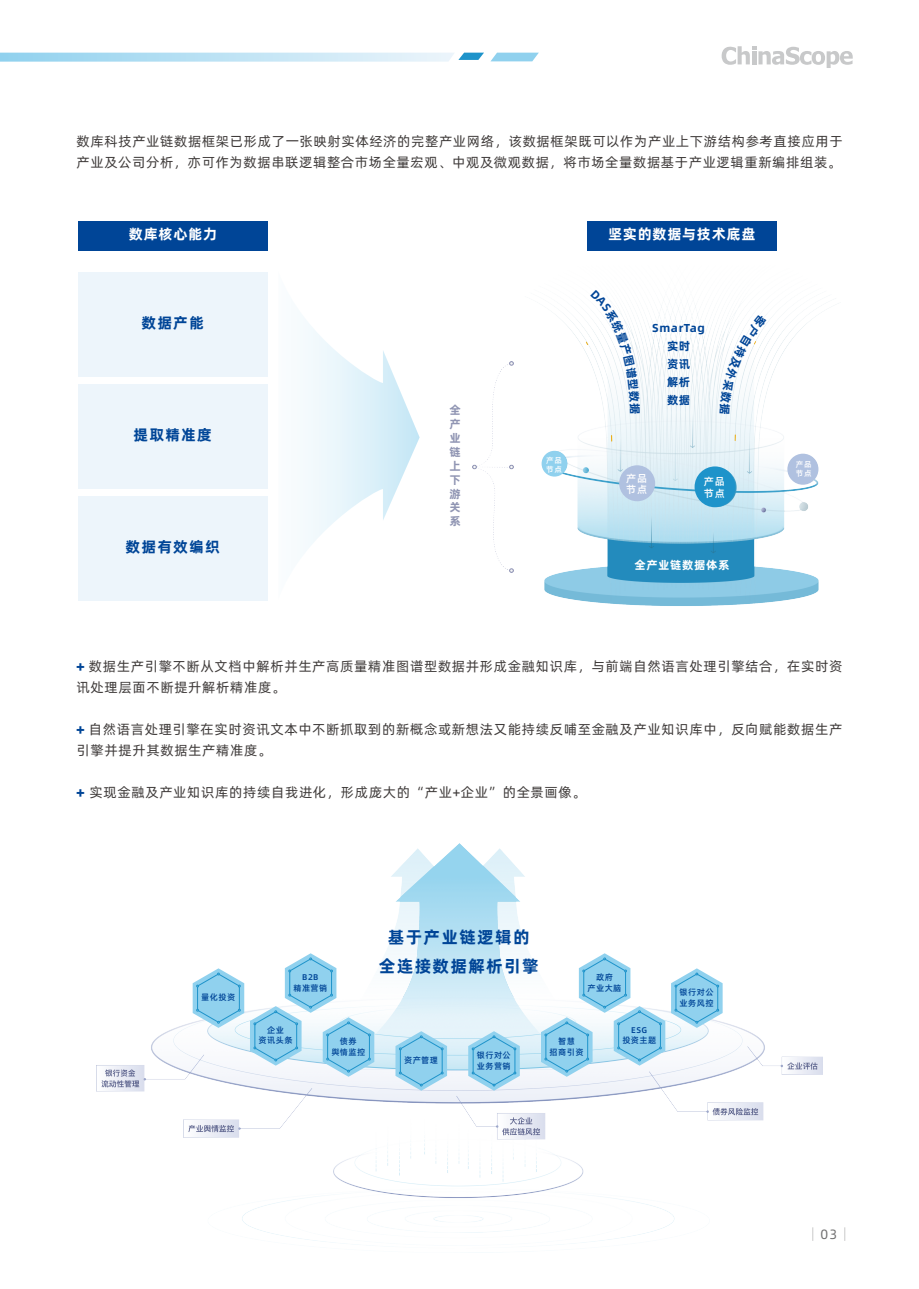
<style>
.page{position:relative;width:919px;height:1289px;background:#fff}
.page>*{position:absolute;margin:0;border:0;box-sizing:border-box;transform-origin:0 0}
.t1{font:700 16.95px/29.1px "Alibaba Pu Hui Ti";letter-spacing:.075em;color:#004597;text-align:center}
.t2{font:700 15px "Alibaba Pu Hui Ti";letter-spacing:.075em;color:#004597}
.t3{font:700 14.4px "Alibaba Pu Hui Ti";letter-spacing:.05em;color:#fff}
.t4{font:13.5px/21px "Alibaba Pu Hui Ti";letter-spacing:.05em;color:#3e3a39}
.t5{font:200 13.5px "Ping Fang SC";color:#717071}
.t6{font:700 11.55px/18px "Alibaba Pu Hui Ti";letter-spacing:.05em;color:#004597;text-align:center}
.t7{font:700 11.55px/13.8px "Alibaba Pu Hui Ti";color:#9095b3;text-align:justify}
.t8{font:700 11.55px "Alibaba Pu Hui Ti";letter-spacing:.05em;color:#fff}
.t9{font:500 10.2px/11.6px "Alibaba Pu Hui Ti";letter-spacing:.1em;color:#fff}
.t10{font:500 8.25px/10.4px "Alibaba Pu Hui Ti";letter-spacing:.05em;color:#004597;text-align:center}
.t11{font:500 7.65px/9px "Alibaba Pu Hui Ti";letter-spacing:.1em;color:#fff}
.s1{font-weight:800;color:#004597}
.s2{font-family:"Alibaba Pu Hui Ti";font-weight:400}
</style>
<div class="page">
<svg style="left:305px;top:319px;width:114px;height:233px"></svg>
<div style="left:79px;top:272px;width:189px;height:104px;background:#edf5fb"></div>
<div style="left:79px;top:384px;width:189px;height:104px;background:#edf5fb"></div>
<div style="left:79px;top:496px;width:189px;height:104px;background:#edf5fb"></div>
<img style="left:544px;top:300px;width:278px;height:306px">
<div style="left:541px;top:451px;width:26px;height:25px;background:#90d1ee;border-radius:50%"></div>
<div style="left:619px;top:465px;width:36px;height:36px;background:#b0c1e0;border-radius:50%"></div>
<div style="left:787px;top:453px;width:31px;height:31px;background:#b0c1e0;border-radius:50%"></div>
<div style="left:694px;top:466px;width:41px;height:41px;background:#1e93ca;border-radius:50%"></div>
<img style="left:472px;top:361px;width:42px;height:212px">
<div style="left:79px;top:221px;width:189px;height:29px;background:#004597"></div>
<div style="left:587px;top:221px;width:189px;height:29px;background:#004597"></div>
<img style="left:96px;top:843px;width:726px;height:400px">
<svg style="left:395px;top:1031px;width:52px;height:59px;background:#9fd5ee"></svg>
<svg style="left:468px;top:1031px;width:51px;height:59px;background:#9ed5ee"></svg>
<svg style="left:193px;top:968px;width:51px;height:59px"></svg>
<svg style="left:671px;top:968px;width:51px;height:59px"></svg>
<svg style="left:250px;top:953px;width:124px;height:123px"></svg>
<svg style="left:541px;top:953px;width:124px;height:123px"></svg>
<svg style="left:721px;top:46px;width:131px;height:22px"></svg>
<svg style="left:491px;top:53px;width:48px;height:8px"></svg>
<svg style="left:0;top:53px;width:484px;height:9px;background:#bde2f3"></svg>
<svg style="left:590px;top:300px;width:50px;height:114px"></svg>
<svg style="left:719px;top:314px;width:48px;height:100px"></svg>
<p class="t4" style="left:77px;top:130px;width:767px">数库科技产业链数据框架已形成了一张映射实体经济的完整产业网络，该数据框架既可以作为产业上下游结构参考直接应用于产业及公司分析，亦可作为数据串联逻辑整合市场全量宏观、中观及微观数据，将市场全量数据基于产业逻辑重新编排组装。</p>
<p class="t3" style="left:129px;top:223px;width:90px">数库核心能力</p>
<p class="t3" style="left:608px;top:223px;width:149px">坚实的数据与技术底盘</p>
<p class="t2" style="left:141px;top:311px;width:64px">数据产能</p>
<p class="t2" style="left:133px;top:423px;width:80px">提取精准度</p>
<p class="t2" style="left:126px;top:535px;width:96px">数据有效编织</p>
<p class="t7" style="left:449px;top:403px;width:13px">全产业链上下游关系</p>
<p class="t6" style="left:652px;top:318px;width:54px">SmarTag实时<br>资讯<br>解析<br>数据</p>
<p class="t11" style="left:546px;top:455px;width:17px">产品节点</p>
<p class="t11" style="left:795px;top:459px;width:17px">产品节点</p>
<p class="t9" style="left:626px;top:471px;width:23px">产品节点</p>
<p class="t9" style="left:703px;top:475px;width:23px">产品节点</p>
<p class="t8" style="left:634px;top:555px;width:96px">全产业链数据体系</p>
<p class="t4" style="left:77px;top:654px;width:767px"><span class="s1">+</span> 数据生产引擎不断从文档中解析并生产高质量精准图谱型数据并形成金融知识库，与前端自然语言处理引擎结合，在实时资讯处理层面不断提升解析精准度。</p>
<p class="t4" style="left:77px;top:717px;width:767px"><span class="s1">+</span> 自然语言处理引擎在实时资讯文本中不断抓取到的新概念或新想法又能持续反哺至金融及产业知识库中，反向赋能数据生产引擎并提升其数据生产精准度。</p>
<p class="t4" style="left:77px;top:780px;width:510px"><span class="s1">+</span> 实现金融及产业知识库的持续自我进化，形成庞大的“产业+企业”的全景画像。</p>
<p class="t1" style="left:379px;top:921px;width:161px">基于产业链逻辑的全连接数据解析引擎</p>
<p class="t10" style="left:293px;top:971px;width:35px">B2B<br>精准营销</p>
<p class="t10" style="left:587px;top:971px;width:35px">政府<br>产业大脑</p>
<p class="t10" style="left:201px;top:991px;width:35px">量化投资</p>
<p class="t10" style="left:679px;top:986px;width:35px;text-align:left">银行对公业务风控</p>
<p class="t10" style="left:258px;top:1024px;width:35px">企业<br>资讯头条</p>
<p class="t10" style="left:331px;top:1035px;width:35px">债券<br>舆情监控</p>
<p class="t10" style="left:404px;top:1054px;width:35px">资产管理</p>
<p class="t10" style="left:477px;top:1049px;width:35px;text-align:left">银行对公业务营销</p>
<p class="t10" style="left:549px;top:1035px;width:35px">智慧<br>招商引资</p>
<p class="t10" style="left:622px;top:1024px;width:35px">ESG<br>投资主题</p>
<p class="t5" style="left:806px;top:1225px;width:47px">｜<span class="s2">03</span>｜</p>
</div>
